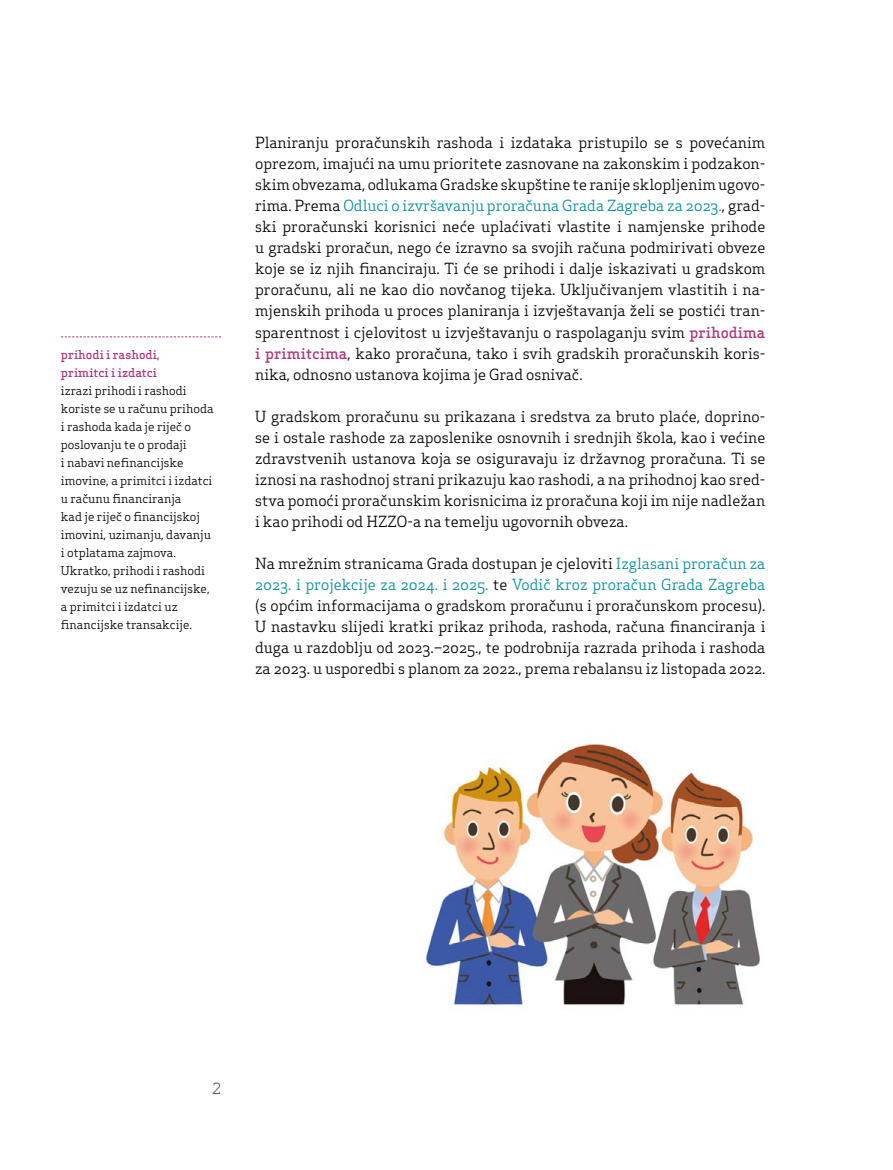
<style>
.page{position:relative;width:893px;height:1170px;background:#fff}
.page>*{position:absolute;margin:0;border:0;box-sizing:border-box;transform-origin:0 0}
.t1{font:15px/21px "Apex Serif";color:#000;text-align:justify}
.t2{font:15px "Apex Serif";color:#58595b}
.t3{font:12px/18px "Apex Serif";color:#000}
.t4{font:500 12px/18px "Apex Serif";color:#b03779}
.s1{color:#008d9b}
.s2{font-weight:500;color:#b03779}
</style>
<div class="page">
<svg style="left:61px;top:336px;width:160px;height:1px"></svg>
<img style="left:425px;top:743px;width:335px;height:264px">
<p class="t4" style="left:61px;top:345px;width:100px">prihodi i rashodi, primitci i izdatci</p>
<p class="t3" style="left:61px;top:381px;width:154px">izrazi prihodi i rashodi koriste se u računu prihoda i rashoda kada je riječ o poslovanju te o prodaji<br>i nabavi nefinancijske imovine, a primitci i izdatci u računu financiranja<br>kad je riječ o financijskoj imovini, uzimanju, davanju i otplatama zajmova.<br>Ukratko, prihodi i rashodi vezuju se uz nefinancijske, a primitci i izdatci uz financijske transakcije.</p>
<p class="t1" style="left:255px;top:132px;width:512px;text-align:left">Planiranju proračunskih rashoda i izdataka pristupilo se s povećanim oprezom, imajući na umu prioritete zasnovane na zakonskim i podzakon&shy;skim obvezama, odlukama Gradske skupštine te ranije sklopljenim ugovo&shy;rima. Prema <span class="s1">Odluci o izvršavanju proračuna Grada Zagreba za 2023.</span>, grad&shy;ski proračunski korisnici neće uplaćivati vlastite i namjenske prihode u gradski proračun, nego će izravno sa svojih računa podmirivati obveze koje se iz njih financiraju. Ti će se prihodi i dalje iskazivati u gradskom proračunu, ali ne kao dio novčanog tijeka. Uključivanjem vlastitih i na&shy;mjenskih prihoda u proces planiranja i izvještavanja želi se postići tran&shy;sparentnost i cjelovitost u izvještavanju o raspolaganju svim <span class="s2">prihodima i primitcima</span>, kako proračuna, tako i svih gradskih proračunskih koris&shy;nika, odnosno ustanova kojima je Grad osnivač.</p>
<p class="t1" style="left:255px;top:405px;width:512px">U gradskom proračunu su prikazana i sredstva za bruto plaće, doprino&shy;se i ostale rashode za zaposlenike osnovnih i srednjih škola, kao i većine zdravstvenih ustanova koja se osiguravaju iz državnog proračuna. Ti se iznosi na rashodnoj strani prikazuju kao rashodi, a na prihodnoj kao sred&shy;stva pomoći proračunskim korisnicima iz proračuna koji im nije nadležan i kao prihodi od HZZO-a na temelju ugovornih obveza.</p>
<p class="t1" style="left:255px;top:552px;width:512px">Na mrežnim stranicama Grada dostupan je cjeloviti <span class="s1">Izglasani proračun za 2023. i projekcije za 2024. i 2025.</span> te <span class="s1">Vodič kroz proračun Grada Zagreba </span>(s općim informacijama o gradskom proračunu i proračunskom procesu).<br>U nastavku slijedi kratki prikaz prihoda, rashoda, računa financiranja i duga u razdoblju od 2023.–2025., te podrobnija razrada prihoda i rashoda za 2023. u usporedbi s planom za 2022., prema rebalansu iz listopada 2022.</p>
<p class="t2" style="left:212px;top:1078px;width:10px">2</p>
</div>
